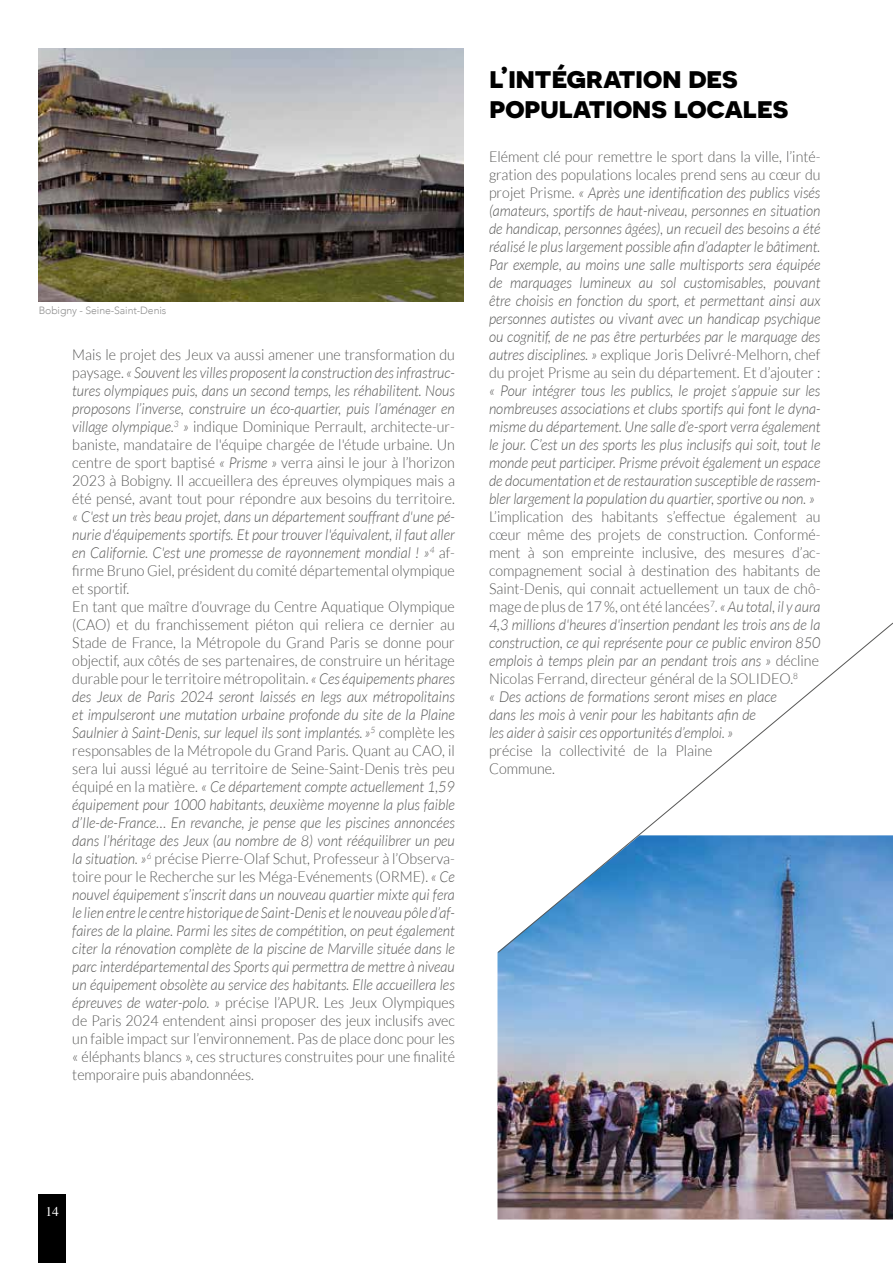
<style>
.page{position:relative;width:893px;height:1263px;background:#fff}
.page>*{position:absolute;margin:0;border:0;box-sizing:border-box;transform-origin:0 0}
.t1{font:700 30px/30px "Novecentosanswide";letter-spacing:-.02em;color:#000}
.t2{font:italic 300 15px/18px "Lato";color:#575756;text-align:justify;scale:.95 1}
.t3{font:300 15px/18px "Lato";color:#575756;scale:.95 1}
.t4{font:13.5px "Te X Gyre Termes";color:#fff}
.t5{font:300 10.5px "Avenir";letter-spacing:-.01em;color:#909090}
.s1{font-style:italic}
.s2{font-style:normal}
</style>
<div class="page">
<img style="left:39px;top:48px;width:424px;height:253px">
<img style="left:497px;top:951px;width:396px;height:268px">
<svg style="left:498px;top:622px;width:395px;height:331px"></svg>
<div style="left:39px;top:1195px;width:27px;height:68px;background:#000"></div>
<p class="t5" style="left:39px;top:304px;width:129px">Bobigny - Seine-Saint-Denis</p>
<p class="t3" style="left:72px;top:346px;width:404px;text-align:justify">Mais le projet des Jeux va aussi amener une transformation du paysage. <span class="s1">« Souvent les villes proposent la construction des infrastruc&shy;tures olympiques puis, dans un second temps, les réhabilitent. Nous proposons l’inverse, construire un éco-quartier, puis l’aménager en village olympique.</span><sup>3</sup> <span class="s1">»</span> indique Dominique Perrault, architecte-ur&shy;baniste, mandataire de l'équipe chargée de l'étude urbaine. Un centre de sport baptisé <span class="s1">« Prisme »</span> verra ainsi le jour à l’horizon 2023 à Bobigny. Il accueillera des épreuves olympiques mais a été pensé, avant tout pour répondre aux besoins du territoire.</p>
<p class="t2" style="left:72px;top:508px;width:404px;text-align:left">« C'est un très beau projet, dans un département souffrant d'une pé&shy;nurie d'équipements sportifs. Et pour trouver l'équivalent, il faut aller en Californie. C'est une promesse de rayonnement mondial ! »<sup>4</sup> <span class="s2">af&shy;firme Bruno Giel, président du comité départemental olympique et sportif.<br>En tant que maître d’ouvrage du Centre Aquatique Olympique (CAO) et du franchissement piéton qui reliera ce dernier au Stade de France, la Métropole du Grand Paris se donne pour objectif, aux côtés de ses partenaires, de construire un héritage durable pour le territoire métropolitain.</span> « Ces équipements phares des Jeux de Paris 2024 seront laissés en legs aux métropolitains et impulseront une mutation urbaine profonde du site de la Plaine Saulnier à Saint-Denis, sur lequel ils sont implantés. »<sup>5</sup> <span class="s2">complète les responsables de la Métropole du Grand Paris. Quant au CAO, il sera lui aussi légué au territoire de Seine-Saint-Denis très peu équipé en la matière.</span> « Ce département compte actuellement 1,59 équipement pour 1000 habitants, deuxième moyenne la plus faible d’Ile-de-France… En revanche, je pense que les piscines annoncées dans l’héritage des Jeux (au nombre de 8) vont rééquilibrer un peu la situation. »<sup>6</sup> <span class="s2">précise Pierre-Olaf Schut, Professeur à l’Observa&shy;toire pour le Recherche sur les Méga-Evénements (ORME).</span> « Ce nouvel équipement s’inscrit dans un nouveau quartier mixte qui fera le lien entre le centre historique de Saint-Denis et le nouveau pôle d’af&shy;faires de la plaine. Parmi les sites de compétition, on peut également citer la rénovation complète de la piscine de Marville située dans le parc interdépartemental des Sports qui permettra de mettre à niveau un équipement obsolète au service des habitants. Elle accueillera les épreuves de water-polo. » <span class="s2">précise l’APUR. Les Jeux Olympiques de Paris 2024 entendent ainsi proposer des jeux inclusifs avec un faible impact sur l’environnement. Pas de place donc pour les « éléphants blancs », ces structures construites pour une finalité temporaire puis abandonnées.</span></p>
<h1 class="t1" style="left:489px;top:62px;width:301px">l’intégration des populations locales</h1>
<p class="t2" style="left:489px;top:148px;width:350px"><span class="s2">Elément clé pour remettre le sport dans la ville, l’inté&shy;gration des populations locales prend sens au cœur du projet Prisme.</span> « Après une identification des publics visés (amateurs, sportifs de haut-niveau, personnes en situation de handicap, personnes âgées), un recueil des besoins a été réalisé le plus largement possible afin d’adapter le bâtiment.<br>Par exemple, au moins une salle multisports sera équipée de marquages lumineux au sol customisables, pouvant être choisis en fonction du sport, et permettant ainsi aux personnes autistes ou vivant avec un handicap psychique ou cognitif, de ne pas être perturbées par le marquage des autres disciplines. » <span class="s2">explique Joris Delivré-Melhorn, chef du projet Prisme au sein du département. Et d’ajouter :</span></p>
<p class="t2" style="left:489px;top:382px;width:350px">« Pour intégrer tous les publics, le projet s’appuie sur les nombreuses associations et clubs sportifs qui font le dyna&shy;misme du département. Une salle d’e-sport verra également le jour. C’est un des sports les plus inclusifs qui soit, tout le monde peut participer. Prisme prévoit également un espace de documentation et de restauration susceptible de rassem&shy;bler largement la population du quartier, sportive ou non. »</p>
<p class="t3" style="left:489px;top:508px;width:350px">L’implication des habitants s’effectue également au cœur même des projets de construction. Conformé&shy;ment à son empreinte inclusive, des mesures d’ac&shy;compagnement social à destination des habitants de Saint-Denis, qui connait actuellement un taux de chô&shy;mage de plus de 17 %, ont été lancées<sup>7</sup>. <span class="s1">« Au total, il y aura 4,3 millions d'heures d'insertion pendant les trois ans de la construction, ce qui représente pour ce public environ 850 emplois à temps plein par an pendant trois ans »</span> décline Nicolas Ferrand, directeur général de la SOLIDEO.<sup>8<br></sup><span class="s1">« Des actions de formations seront mises en place<br>dans les mois à venir pour les habitants afin de<br>les aider à saisir ces opportunités d’emploi. »</span></p>
<p class="t3" style="left:489px;top:742px;width:237px">précise la collectivité de la Plaine<br>Commune.</p>
<p class="t4" style="left:46px;top:1202px;width:15px">14</p>
</div>
